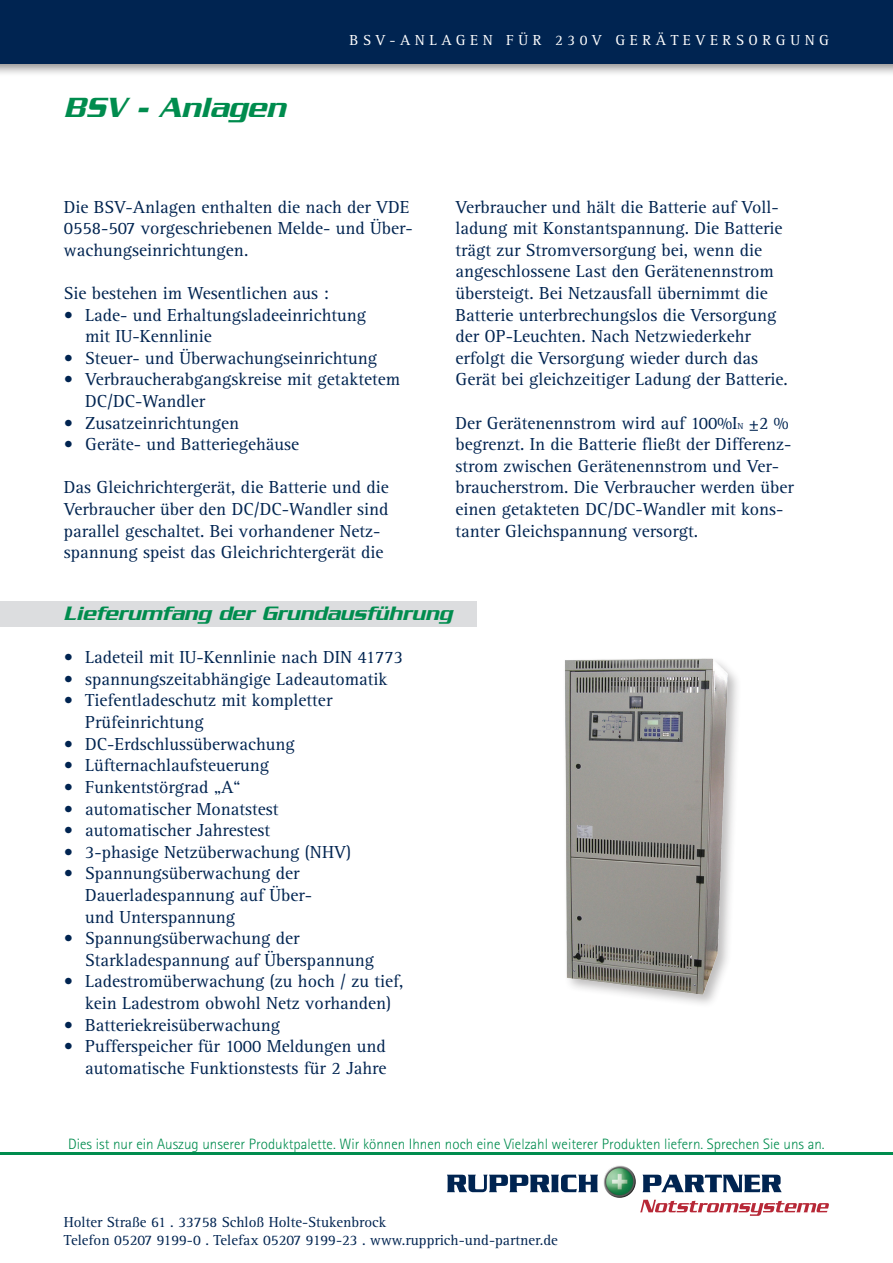
<style>
.page{position:relative;width:893px;height:1263px;background:#fff}
.page>*{position:absolute;margin:0;border:0;box-sizing:border-box;transform-origin:0 0}
.t1{font:italic 500 30px "Serpentine LT";color:#008c4e}
.t2{font:italic 500 21px "Serpentine LT";color:#008c4e}
.t3{font:18px/21.6px "Rotis Serif";color:#002451}
.t4{font:300 15px "Rotis Sans Serif";color:#008c4e}
.t5{font:15px/18px "Rotis Serif";color:#002451}
.t6{font:15px "Rotis Serif";letter-spacing:.3em;color:#fff}
.s1{font-size:9px}
</style>
<div class="page">
<div style="left:0;top:601px;width:476px;height:25px;background:#dcdddf"></div>
<div style="left:0;top:0;width:893px;height:77px;background:#231f20;opacity:.5"></div>
<div style="left:0;top:0;width:893px;height:64px;background:#002451"></div>
<img style="left:565px;top:658px;width:173px;height:346px">
<svg style="left:640px;top:1200px;width:189px;height:16px"></svg>
<svg style="left:642px;top:1175px;width:140px;height:17px"></svg>
<svg style="left:447px;top:1175px;width:151px;height:17px"></svg>
<img style="left:603px;top:1165px;width:33px;height:33px;border-radius:16px">
<hr style="left:0;top:1152px;width:893px;height:2px;background:#008c4e">
<h1 class="t1" style="left:64px;top:90px;width:223px">BSV - Anlagen</h1>
<p class="t6" style="left:350px;top:31px;width:481px">BSV-ANLAGEN FÜR 230V GERÄTEVERSORGUNG</p>
<p class="t3" style="left:64px;top:196px;width:351px">Die BSV-Anlagen enthalten die nach der VDE<br>0558-507 vorgeschriebenen Melde- und Über&shy;wachungseinrichtungen.</p>
<p class="t3" style="left:64px;top:283px;width:266px">Sie bestehen im Wesentlichen aus :</p>
<p class="t3" style="left:85px;top:304px;width:282px;text-indent:-21px">• Lade- und Erhaltungsladeeinrichtung mit IU-Kennlinie</p>
<p class="t3" style="left:64px;top:347px;width:315px">• Steuer- und Überwachungseinrichtung</p>
<p class="t3" style="left:85px;top:369px;width:317px;text-indent:-21px">• Verbraucherabgangskreise mit getaktetem<br>DC/DC-Wandler</p>
<p class="t3" style="left:64px;top:412px;width:177px">• Zusatzeinrichtungen</p>
<p class="t3" style="left:64px;top:434px;width:237px">• Geräte- und Batteriegehäuse</p>
<p class="t3" style="left:64px;top:477px;width:327px">Das Gleichrichtergerät, die Batterie und die Verbraucher über den DC/DC-Wandler sind parallel geschaltet. Bei vorhandener Netz&shy;spannung speist das Gleichrichtergerät die</p>
<p class="t3" style="left:455px;top:196px;width:334px">Verbraucher und hält die Batterie auf Voll&shy;ladung mit Konstantspannung. Die Batterie trägt zur Stromversorgung bei, wenn die angeschlossene Last den Gerätenennstrom übersteigt. Bei Netzausfall übernimmt die Batterie unterbrechungslos die Versorgung der OP-Leuchten. Nach Netzwiederkehr erfolgt die Versorgung wieder durch das Gerät bei gleichzeitiger Ladung der Batterie.</p>
<p class="t3" style="left:455px;top:412px;width:340px">Der Gerätenennstrom wird auf 100%I<span class="s1">N</span> ±2 % begrenzt. In die Batterie fließt der Differenz&shy;strom zwischen Gerätenennstrom und Ver&shy;braucherstrom. Die Verbraucher werden über einen getakteten DC/DC-Wandler mit kons&shy;tanter Gleichspannung versorgt.</p>
<p class="t2" style="left:64px;top:601px;width:390px">Lieferumfang der Grundausführung</p>
<p class="t3" style="left:64px;top:647px;width:341px">• Ladeteil mit IU-Kennlinie nach DIN 41773</p>
<p class="t3" style="left:64px;top:669px;width:325px">• spannungszeitabhängige Ladeautomatik</p>
<p class="t3" style="left:85px;top:690px;width:249px;text-indent:-21px">• Tiefentladeschutz mit kompletter<br>Prüfeinrichtung</p>
<p class="t3" style="left:64px;top:733px;width:233px">• DC-Erdschlussüberwachung</p>
<p class="t3" style="left:64px;top:755px;width:207px">• Lüfternachlaufsteuerung</p>
<p class="t3" style="left:64px;top:777px;width:179px">• Funkentstörgrad „A“</p>
<p class="t3" style="left:64px;top:798px;width:216px">• automatischer Monatstest</p>
<p class="t3" style="left:64px;top:820px;width:208px">• automatischer Jahrestest</p>
<p class="t3" style="left:64px;top:841px;width:289px">• 3-phasige Netzüberwachung (NHV)</p>
<p class="t3" style="left:85px;top:863px;width:229px;text-indent:-21px">• Spannungsüberwachung der<br>Dauerladespannung auf Über&shy;und Unterspannung</p>
<p class="t3" style="left:85px;top:928px;width:290px;text-indent:-21px">• Spannungsüberwachung der<br>Starkladespannung auf Überspannung</p>
<p class="t3" style="left:64px;top:971px;width:341px;text-align:center">• Ladestromüberwachung (zu hoch / zu tief, kein Ladestrom obwohl Netz vorhanden)</p>
<p class="t3" style="left:64px;top:1014px;width:218px">• Batteriekreisüberwachung</p>
<p class="t3" style="left:64px;top:1036px;width:324px;text-align:right">• Pufferspeicher für 1000 Meldungen und automatische Funktionstests für 2 Jahre</p>
<p class="t4" style="left:68px;top:1135px;width:758px">Dies ist nur ein Auszug unserer Produktpalette. Wir können Ihnen noch eine Vielzahl weiterer Produkten liefern. Sprechen Sie uns an.</p>
<p class="t5" style="left:64px;top:1213px;width:496px">Holter Straße 61 . 33758 Schloß Holte-Stukenbrock<br>Telefon 05207 9199-0 . Telefax 05207 9199-23 . www.rupprich-und-partner.de</p>
</div>
